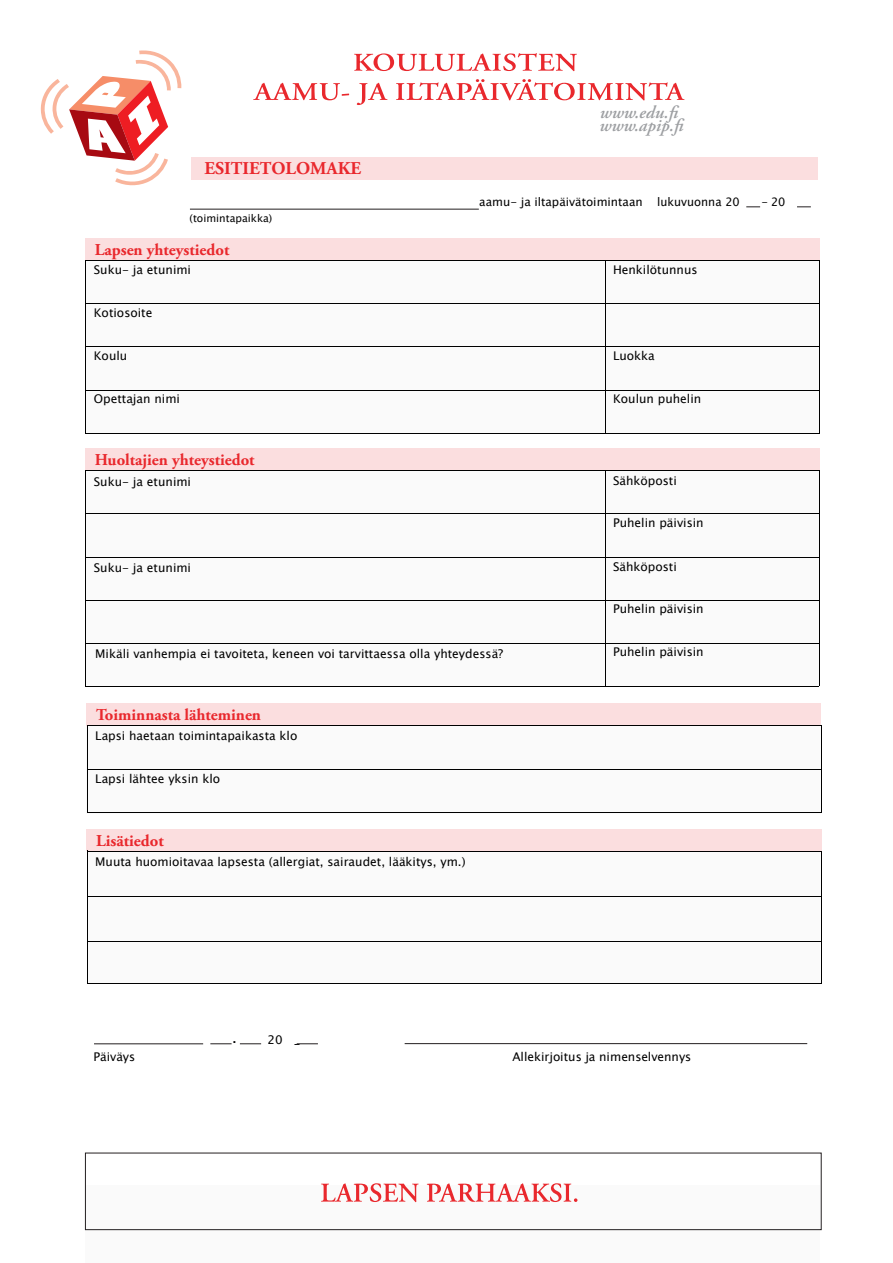
<style>
.page{position:relative;width:893px;height:1263px;background:#fff}
.page>*{position:absolute;margin:0;border:0;box-sizing:border-box;transform-origin:0 0}
.t1{font:700 18px "Adobe Garamond Pro";color:#e9282d}
.t2{font:italic 600 17.85px "Adobe Garamond Pro";color:#9d9fa2}
.t3{font:700 16.65px "Adobe Garamond Pro";color:#e9282d}
.t4{font:15.15px "Lucida Sans Unicode";color:#000}
.t5{font:12px "Lucida Sans Unicode";color:#000}
.t6{font:11.7px "Lucida Sans Unicode";color:#000}
.t7{font:10.5px "Lucida Sans Unicode";color:#000}
</style>
<div class="page">
<div style="left:87px;top:851px;width:734px;height:133px;background:#fafafa"></div>
<div style="left:85px;top:470px;width:734px;height:216px;background:#fafafa"></div>
<div style="left:85px;top:260px;width:734px;height:173px;background:#fafafa"></div>
<div style="left:192px;top:157px;width:626px;height:22px;background:#fbdedf"></div>
<svg style="left:354px;top:53px;width:223px;height:18px"></svg>
<svg style="left:253px;top:83px;width:96px;height:17px"></svg>
<svg style="left:357px;top:83px;width:30px;height:22px"></svg>
<svg style="left:396px;top:79px;width:288px;height:21px"></svg>
<svg style="left:40px;top:50px;width:142px;height:136px"></svg>
<svg style="left:746px;top:206px;width:14px;height:1px"></svg>
<svg style="left:797px;top:206px;width:14px;height:1px"></svg>
<hr style="left:190px;top:209px;width:289px;height:1px;background:#231f20">
<div style="left:85px;top:238px;width:735px;height:22px;background:#fbdedf"></div>
<hr style="left:86px;top:260px;width:733px;height:1px;background:#000">
<hr style="left:605px;top:261px;width:1px;height:173px;background:#000">
<hr style="left:819px;top:261px;width:1px;height:42px;background:#000">
<hr style="left:86px;top:303px;width:559px;height:1px;background:#000">
<hr style="left:646px;top:303px;width:173px;height:1px;background:#000">
<hr style="left:85px;top:261px;width:1px;height:87px;background:#000">
<hr style="left:819px;top:304px;width:1px;height:42px;background:#000">
<hr style="left:86px;top:346px;width:559px;height:1px;background:#000">
<hr style="left:646px;top:346px;width:173px;height:1px;background:#000">
<hr style="left:85px;top:347px;width:1px;height:43px;background:#000">
<hr style="left:819px;top:347px;width:1px;height:43px;background:#000">
<hr style="left:86px;top:390px;width:559px;height:1px;background:#000">
<hr style="left:646px;top:390px;width:173px;height:1px;background:#000">
<hr style="left:85px;top:391px;width:1px;height:42px;background:#000">
<hr style="left:819px;top:391px;width:1px;height:42px;background:#000">
<hr style="left:86px;top:433px;width:559px;height:1px;background:#000">
<hr style="left:646px;top:433px;width:173px;height:1px;background:#000">
<hr style="left:405px;top:1043px;width:402px;height:1px;background:#231f20">
<svg style="left:210px;top:1043px;width:22px;height:1px"></svg>
<svg style="left:240px;top:1043px;width:21px;height:1px"></svg>
<svg style="left:297px;top:1043px;width:21px;height:1px"></svg>
<hr style="left:94px;top:1043px;width:109px;height:1px;background:#231f20">
<div style="left:85px;top:1186px;width:735px;height:77px;background:#fafafa"></div>
<svg style="left:321px;top:1183px;width:98px;height:19px"></svg>
<svg style="left:427px;top:1183px;width:150px;height:19px"></svg>
<div style="left:85px;top:1153px;width:737px;height:77px;border:1px solid #231f20"></div>
<div style="left:85px;top:448px;width:735px;height:22px;background:#fbdedf"></div>
<hr style="left:86px;top:470px;width:733px;height:1px;background:#000">
<hr style="left:605px;top:471px;width:1px;height:215px;background:#000">
<hr style="left:819px;top:471px;width:1px;height:43px;background:#000">
<hr style="left:86px;top:514px;width:559px;height:1px;background:#000">
<hr style="left:646px;top:514px;width:173px;height:1px;background:#000">
<hr style="left:85px;top:471px;width:1px;height:87px;background:#000">
<hr style="left:819px;top:514px;width:1px;height:43px;background:#000">
<hr style="left:86px;top:557px;width:559px;height:1px;background:#000">
<hr style="left:646px;top:557px;width:173px;height:1px;background:#000">
<hr style="left:85px;top:557px;width:1px;height:43px;background:#000">
<hr style="left:819px;top:557px;width:1px;height:43px;background:#000">
<hr style="left:86px;top:600px;width:559px;height:1px;background:#000">
<hr style="left:646px;top:600px;width:173px;height:1px;background:#000">
<hr style="left:85px;top:601px;width:1px;height:85px;background:#000">
<hr style="left:819px;top:601px;width:1px;height:42px;background:#000">
<hr style="left:819px;top:643px;width:1px;height:43px;background:#000">
<hr style="left:85px;top:643px;width:734px;height:1px;background:#000">
<hr style="left:85px;top:686px;width:734px;height:1px;background:#000">
<div style="left:86px;top:703px;width:735px;height:22px;background:#fbdedf"></div>
<div style="left:86px;top:726px;width:735px;height:88px;background:#fafafa"></div>
<hr style="left:87px;top:725px;width:734px;height:1px;background:#000">
<hr style="left:87px;top:727px;width:1px;height:42px;background:#000">
<hr style="left:821px;top:725px;width:1px;height:44px;background:#000">
<hr style="left:87px;top:769px;width:560px;height:1px;background:#000">
<hr style="left:647px;top:769px;width:174px;height:1px;background:#000">
<hr style="left:87px;top:896px;width:734px;height:1px;background:#000">
<hr style="left:87px;top:941px;width:734px;height:1px;background:#000">
<hr style="left:87px;top:770px;width:1px;height:42px;background:#000">
<hr style="left:821px;top:770px;width:1px;height:42px;background:#000">
<hr style="left:87px;top:812px;width:560px;height:1px;background:#000">
<hr style="left:647px;top:812px;width:174px;height:1px;background:#000">
<div style="left:86px;top:829px;width:735px;height:22px;background:#fbdedf"></div>
<hr style="left:87px;top:851px;width:734px;height:1px;background:#000">
<hr style="left:87px;top:851px;width:1px;height:43px;background:#000">
<hr style="left:821px;top:851px;width:1px;height:43px;background:#000">
<hr style="left:87px;top:894px;width:1px;height:90px;background:#000">
<hr style="left:821px;top:894px;width:1px;height:90px;background:#000">
<hr style="left:87px;top:983px;width:734px;height:1px;background:#000">
<h1 class="t1" style="left:204px;top:158px;width:158px">ESITIETOLOMAKE</h1>
<p class="t7" style="left:190px;top:210px;width:84px">(toimintapaikka)</p>
<h3 class="t3" style="left:95px;top:240px;width:136px">Lapsen yhteystiedot</h3>
<h2 class="t2" style="left:600px;top:102px;width:84px">www.edu.fi</h2>
<h2 class="t2" style="left:599px;top:115px;width:90px">www.apip.fi</h2>
<p class="t6" style="left:479px;top:193px;width:262px">aamu- ja iltapäivätoimintaan lukuvuonna 20</p>
<p class="t6" style="left:761px;top:193px;width:26px">- 20</p>
<p class="t5" style="left:94px;top:260px;width:99px">Suku- ja etunimi</p>
<p class="t5" style="left:613px;top:260px;width:86px">Henkilötunnus</p>
<p class="t5" style="left:94px;top:303px;width:60px">Kotiosoite</p>
<p class="t5" style="left:94px;top:346px;width:35px">Koulu</p>
<p class="t5" style="left:613px;top:346px;width:43px">Luokka</p>
<p class="t5" style="left:94px;top:389px;width:88px">Opettajan nimi</p>
<p class="t5" style="left:613px;top:389px;width:90px">Koulun puhelin</p>
<h3 class="t3" style="left:95px;top:450px;width:161px">Huoltajien yhteystiedot</h3>
<p class="t5" style="left:94px;top:472px;width:99px">Suku- ja etunimi</p>
<p class="t5" style="left:94px;top:558px;width:99px">Suku- ja etunimi</p>
<p class="t5" style="left:95px;top:644px;width:410px">Mikäli vanhempia ei tavoiteta, keneen voi tarvittaessa olla yhteydessä?</p>
<h3 class="t3" style="left:96px;top:705px;width:166px">Toiminnasta lähteminen</h3>
<p class="t5" style="left:95px;top:726px;width:204px">Lapsi haetaan toimintapaikasta klo</p>
<p class="t5" style="left:95px;top:769px;width:126px">Lapsi lähtee yksin klo</p>
<h3 class="t3" style="left:96px;top:831px;width:69px">Lisätiedot</h3>
<p class="t5" style="left:95px;top:852px;width:372px">Muuta huomioitavaa lapsesta (allergiat, sairaudet, lääkitys, ym.)</p>
<p class="t4" style="left:232px;top:1026px;width:6px">.</p>
<p class="t5" style="left:268px;top:1030px;width:34px">20 _</p>
<p class="t5" style="left:613px;top:471px;width:65px">Sähköposti</p>
<p class="t5" style="left:613px;top:513px;width:92px">Puhelin päivisin</p>
<p class="t5" style="left:613px;top:557px;width:65px">Sähköposti</p>
<p class="t5" style="left:613px;top:599px;width:92px">Puhelin päivisin</p>
<p class="t5" style="left:613px;top:642px;width:92px">Puhelin päivisin</p>
<p class="t5" style="left:93px;top:1047px;width:43px">Päiväys</p>
<p class="t5" style="left:512px;top:1047px;width:180px">Allekirjoitus ja nimenselvennys</p>
</div>
